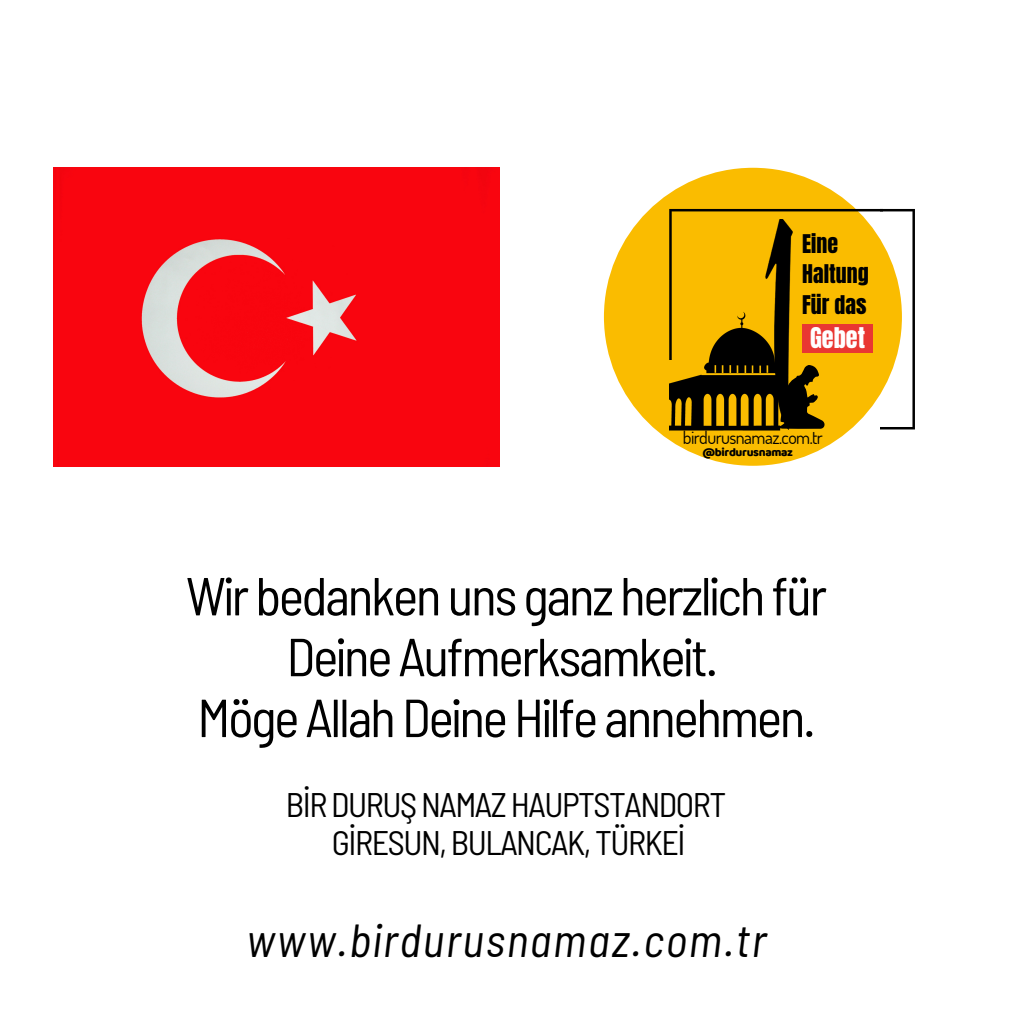
<style>
.page{position:relative;width:1013px;height:1013px;background:#fff}
.page>*{position:absolute;margin:0;border:0;box-sizing:border-box;transform-origin:0 0}
.t1{font:semi-condensed 53.38px/60.9px "Barlow";letter-spacing:-.045em;color:#000;text-align:center}
.t2{font:italic semi-condensed 46.25px "Barlow";letter-spacing:.035em;color:#000}
.t3{font:semi-condensed 34px "Barlow";letter-spacing:-.045em;color:#000}
.t4{font:24.25px "Anton";color:#fff}
.t5{font:21.88px "Anton";color:#000}
.t6{font:18px "Dosis";letter-spacing:-.03em;color:#000}
.t7{font:11.88px "Baloo";letter-spacing:-.03em;color:#000}
</style>
<div class="page">
<img style="left:53px;top:168px;width:447px;height:298px">
<div style="left:604px;top:168px;width:298px;height:298px;background:#fabc00;border-radius:50%"></div>
<svg style="left:669px;top:209px;width:245px;height:220px"></svg>
<img style="left:765px;top:219px;width:27px;height:210px">
<div style="left:802px;top:324px;width:71px;height:28px;background:#e93732"></div>
<img style="left:669px;top:297px;width:116px;height:134px">
<p class="t5" style="left:802px;top:228px;width:37px">Eine</p>
<p class="t5" style="left:802px;top:258px;width:68px">Haltung</p>
<p class="t5" style="left:802px;top:289px;width:66px">Für das</p>
<p class="t4" style="left:810px;top:321px;width:56px">Gebet</p>
<p class="t6" style="left:683px;top:426px;width:141px">birdurusnamaz.com.tr</p>
<p class="t7" style="left:702px;top:445px;width:92px">@birdurusnamaz</p>
<p class="t1" style="left:186px;top:563px;width:642px">Wir bedanken uns ganz herzlich für<br>Deine Aufmerksamkeit.</p>
<p class="t1" style="left:197px;top:685px;width:619px">Möge Allah Deine Hilfe annehmen.</p>
<p class="t3" style="left:286px;top:783px;width:442px">BİR DURUŞ NAMAZ HAUPTSTANDORT</p>
<p class="t3" style="left:332px;top:821px;width:355px">GİRESUN, BULANCAK, TÜRKEİ</p>
<p class="t2" style="left:246px;top:910px;width:521px">www.birdurusnamaz.com.tr</p>
</div>
